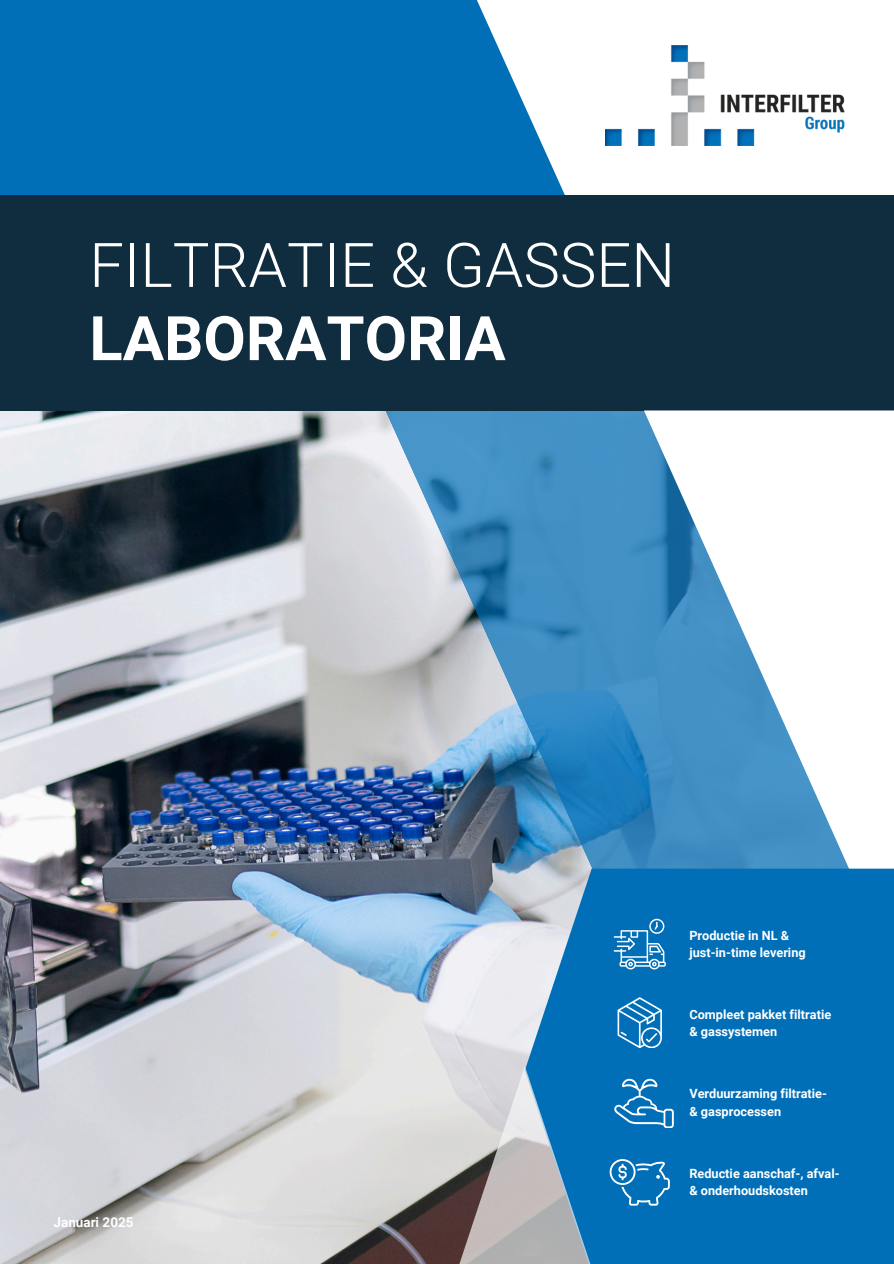
<style>
.page{position:relative;width:894px;height:1264px;background:#fff}
.page>*{position:absolute;margin:0;border:0;box-sizing:border-box;transform-origin:0 0}
.t1{font:300 61.5px "Roboto";color:#fff}
.t2{font:700 61.5px "Roboto";color:#fff}
.t3{font:700 13.5px "Roboto";color:#fff}
.t4{font:700 12.75px/17.2px "Roboto";color:#fff}
</style>
<div class="page">
<img style="left:0;top:411px;width:524px;height:852px">
<img style="left:317px;top:411px;width:326px;height:519px">
<div style="left:0;top:0;width:477px;height:211px;background:#006fb8"></div>
<svg style="left:477px;top:0;width:88px;height:195px"></svg>
<div style="left:0;top:195px;width:893px;height:216px;background:#102d3f"></div>
<svg style="left:643px;top:410px;width:250px;height:458px"></svg>
<div style="left:524px;top:868px;width:369px;height:395px;background:#006fb8"></div>
<svg style="left:456px;top:1066px;width:137px;height:197px;background:#8aa4b7"></svg>
<img style="left:605px;top:45px;width:239px;height:100px">
<svg style="left:613px;top:918px;width:52px;height:51px;background:#3c91c8"></svg>
<svg style="left:613px;top:1078px;width:60px;height:49px;background:#2e89c4"></svg>
<svg style="left:617px;top:997px;width:44px;height:50px;background:#3c90c8"></svg>
<svg style="left:609px;top:1158px;width:60px;height:47px;background:#2b87c3"></svg>
<h1 class="t1" style="left:89px;top:230px;width:587px">FILTRATIE &amp; GASSEN</h1>
<p class="t2" style="left:89px;top:303px;width:417px">LABORATORIA</p>
<h2 class="t3" style="left:54px;top:1214px;width:81px">Januari 2025</h2>
<p class="t4" style="left:689px;top:927px;width:101px">Productie in NL &amp;</p>
<p class="t4" style="left:689px;top:944px;width:118px">just-in-time levering</p>
<p class="t4" style="left:689px;top:1006px;width:143px">Compleet pakket filtratie &amp; gassystemen</p>
<p class="t4" style="left:689px;top:1085px;width:139px">Verduurzaming filtratie-&amp; gasprocessen</p>
<p class="t4" style="left:689px;top:1164px;width:152px">Reductie aanschaf-, afval-&amp; onderhoudskosten</p>
</div>
